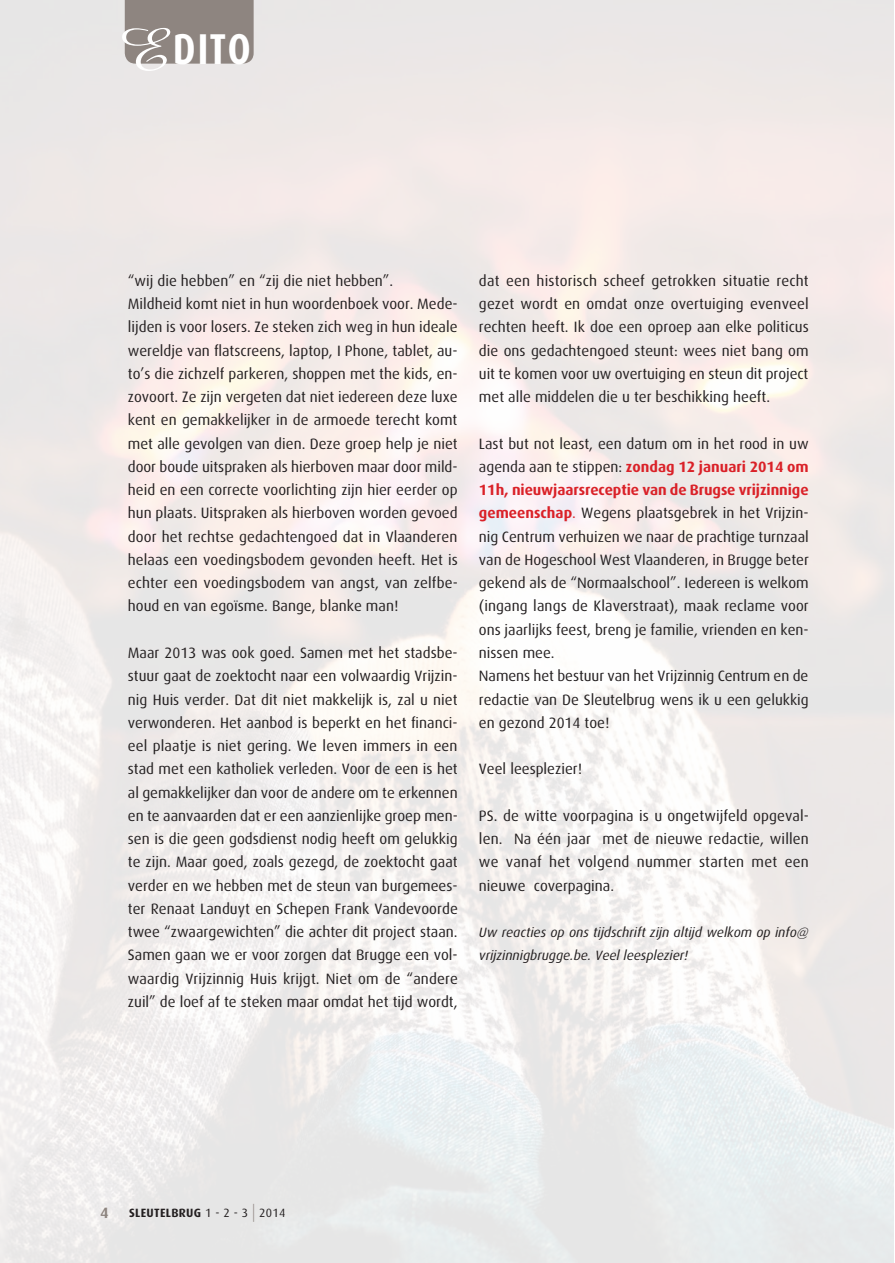
<style>
.page{position:relative;width:895px;height:1263px;background:#fff}
.page>*{position:absolute;margin:0;border:0;box-sizing:border-box;transform-origin:0 0}
.t1{font:700 43.2px "Dax Condensed";color:#fff}
.t2{font:15px/23.2px "Dax";color:#231f20;text-align:justify}
.t3{font:700 15px "Dax";color:#8e8580}
.t4{font:italic 13.5px/23.2px "Dax";color:#231f20}
.t5{font:700 12px "Dax";letter-spacing:.025em;color:#231f20}
.s1{font-family:"Amazone BT";font-weight:400;font-size:60.45px}
.s2{font-weight:700;color:#da2128}
.s3{color:#da2128}
.s4{font-weight:400}
.s5{font-weight:300;font-size:18px;color:#8e8580}
</style>
<div class="page">
<div style="left:125px;top:0;width:128px;height:64px;background:#8e8580"></div>
<h1 class="t1" style="left:119px;top:25px;width:133px"><span class="s1">e</span>dito</h1>
<p class="t2" style="left:128px;top:269px;width:331px;text-align:left">“wij die hebben” en “zij die niet hebben”.<br>Mildheid komt niet in hun woordenboek voor. Mede&shy;lijden is voor losers. Ze steken zich weg in hun ideale wereldje van flatscreens, laptop, I Phone, tablet, au&shy;to’s die zichzelf parkeren, shoppen met the kids, en&shy;zovoort. Ze zijn vergeten dat niet iedereen deze luxe kent en gemakkelijker in de armoede terecht komt met alle gevolgen van dien. Deze groep help je niet door boude uitspraken als hierboven maar door mild&shy;heid en een correcte voorlichting zijn hier eerder op hun plaats. Uitspraken als hierboven worden gevoed door het rechtse gedachtengoed dat in Vlaanderen helaas een voedingsbodem gevonden heeft. Het is echter een voedingsbodem van angst, van zelfbe&shy;houd en van egoïsme. Bange, blanke man!</p>
<p class="t2" style="left:128px;top:641px;width:331px">Maar 2013 was ook goed. Samen met het stadsbe&shy;stuur gaat de zoektocht naar een volwaardig Vrijzin&shy;nig Huis verder. Dat dit niet makkelijk is, zal u niet verwonderen. Het aanbod is beperkt en het financi&shy;eel plaatje is niet gering. We leven immers in een stad met een katholiek verleden. Voor de een is het al gemakkelijker dan voor de andere om te erkennen en te aanvaarden dat er een aanzienlijke groep men&shy;sen is die geen godsdienst nodig heeft om gelukkig te zijn. Maar goed, zoals gezegd, de zoektocht gaat verder en we hebben met de steun van burgemees&shy;ter Renaat Landuyt en Schepen Frank Vandevoorde twee “zwaargewichten” die achter dit project staan.<br>Samen gaan we er voor zorgen dat Brugge een vol&shy;waardig Vrijzinnig Huis krijgt. Niet om de “andere zuil” de loef af te steken maar omdat het tijd wordt,</p>
<p class="t2" style="left:479px;top:269px;width:331px">dat een historisch scheef getrokken situatie recht gezet wordt en omdat onze overtuiging evenveel rechten heeft. Ik doe een oproep aan elke politicus die ons gedachtengoed steunt: wees niet bang om uit te komen voor uw overtuiging en steun dit project met alle middelen die u ter beschikking heeft.</p>
<p class="t2" style="left:479px;top:432px;width:331px;text-align:left">Last but not least, een datum om in het rood in uw agenda aan te stippen: <span class="s2">zondag 12 januari 2014 om 11h, nieuwjaarsreceptie van de Brugse vrijzinnige gemeenschap</span><span class="s3">.</span> Wegens plaatsgebrek in het Vrijzin&shy;nig Centrum verhuizen we naar de prachtige turnzaal van de Hogeschool West Vlaanderen, in Brugge beter gekend als de “Normaalschool”. Iedereen is welkom (ingang langs de Klaverstraat), maak reclame voor ons jaarlijks feest, breng je familie, vrienden en ken&shy;nissen mee.<br>Namens het bestuur van het Vrijzinnig Centrum en de redactie van De Sleutelbrug wens ik u een gelukkig en gezond 2014 toe!</p>
<p class="t2" style="left:479px;top:757px;width:105px">Veel leesplezier!</p>
<p class="t2" style="left:479px;top:804px;width:331px">PS. de witte voorpagina is u ongetwijfeld opgeval&shy;len. Na één jaar met de nieuwe redactie, willen we vanaf het volgend nummer starten met een nieuwe coverpagina.</p>
<p class="t4" style="left:479px;top:920px;width:331px">Uw reacties op ons tijdschrift zijn altijd welkom op info@ vrijzinnigbrugge.be. Veel leesplezier!</p>
<p class="t3" style="left:100px;top:1203px;width:10px">4</p>
<p class="t5" style="left:129px;top:1205px;width:158px">SLEUTELBRUG <span class="s4">1 - 2 - 3</span> <span class="s5">|</span> <span class="s4">2014</span></p>
</div>
